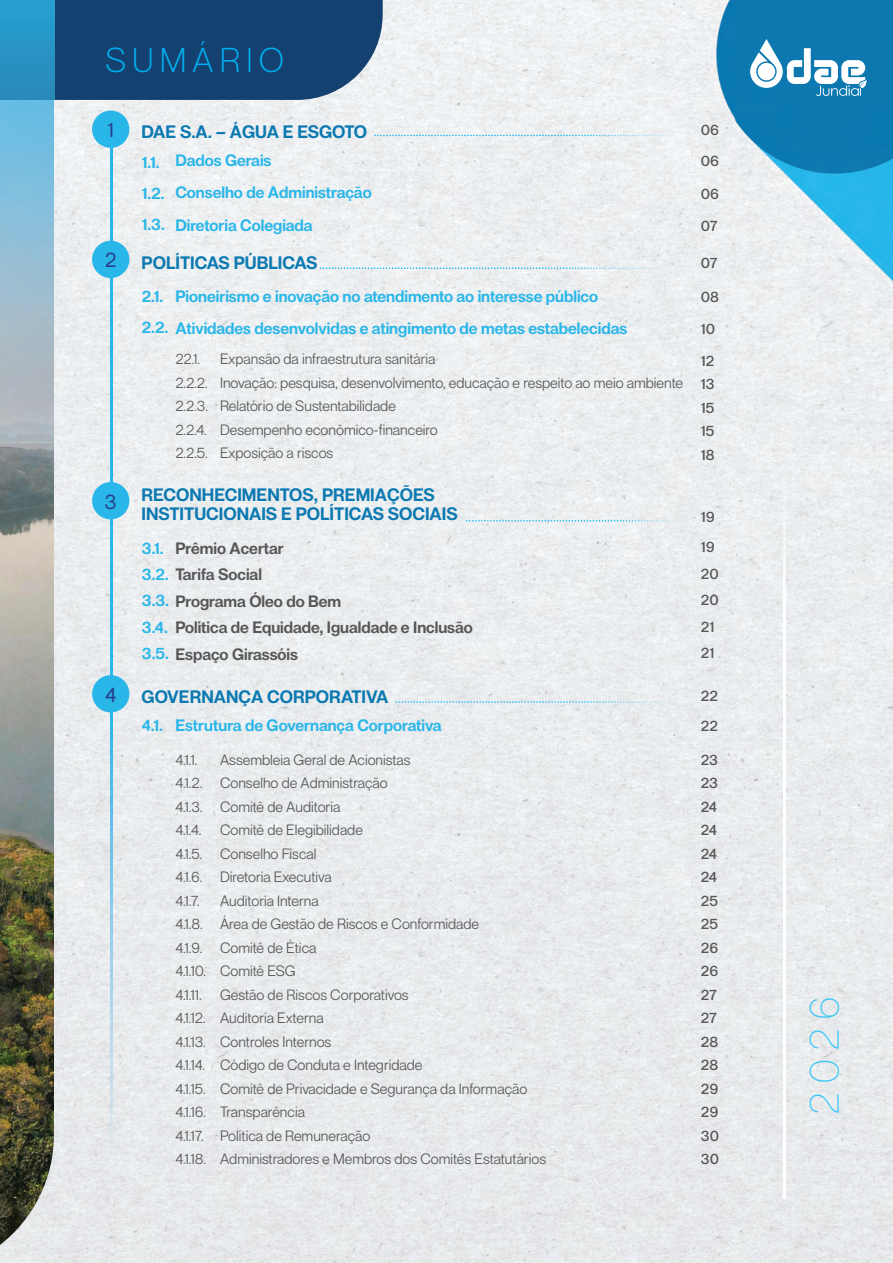
<style>
.page{position:relative;width:893px;height:1263px;background:#fff}
.page>*{position:absolute;margin:0;border:0;box-sizing:border-box;transform-origin:0 0}
.t1{font:200 42.3px "Standerd";color:#3bc7f4}
.t2{font:300 34.5px "Standerd";letter-spacing:.18em;color:#00aeef}
.t3{font:500 21px "Standerd";color:#253f8e}
.t4{font:700 18px/19.5px "Standerd";color:#0b79b1}
.t5{font:700 16.5px/32.2px "Standerd";color:#29b6e9}
.t6{font:700 16.5px/26.5px "Standerd";color:#575757}
.t7{font:15px/23.5px "Standerd";color:#575757}
.t8{font:600 15px/23.5px "Standerd";color:#575757}
.s1{color:#29b6e9}
</style>
<div class="page">
<img style="left:368px;top:0;width:525px;height:1263px">
<img style="left:54px;top:100px;width:314px;height:794px">
<img style="left:52px;top:894px;width:316px;height:369px">
<img style="left:0;top:1245px;width:52px;height:18px">
<img style="left:0;top:100px;width:54px;height:1145px">
<img style="left:111px;top:148px;width:1px;height:1064px">
<img style="left:374px;top:135px;width:323px;height:1px">
<img style="left:320px;top:267px;width:377px;height:2px">
<img style="left:466px;top:520px;width:231px;height:2px">
<img style="left:395px;top:701px;width:302px;height:2px">
<div style="left:54px;top:0;width:329px;height:100px;background:#144170"></div>
<div style="left:0;top:0;width:54px;height:100px;background:linear-gradient(to right,#2794c4,#2794c4)"></div>
<div style="left:92px;top:111px;width:37px;height:37px;background:#29b6e9;border-radius:50%"></div>
<div style="left:92px;top:241px;width:37px;height:37px;background:#29b6e9;border-radius:50%"></div>
<div style="left:92px;top:482px;width:37px;height:37px;background:#29b6e9;border-radius:50%"></div>
<div style="left:92px;top:675px;width:37px;height:37px;background:#29b6e9;border-radius:50%"></div>
<img style="left:784px;top:350px;width:1px;height:848px">
<svg style="left:750px;top:39px;width:117px;height:57px"></svg>
<div style="left:758px;top:63px;width:17px;height:17px;background:#fff;border-radius:50%"></div>
<h2 class="t2" style="left:106px;top:39px;width:180px">SUMÁRIO</h2>
<h3 class="t3" style="left:108px;top:117px;width:8px">1</h3>
<p class="t4" style="left:142px;top:122px;width:227px">DAE S.A. – ÁGUA E ESGOTO</p>
<p class="t8" style="left:701px;top:118px;width:20px">06</p>
<p class="t5" style="left:142px;top:146px;width:24px;line-height:31px">1.1.<br>1.2.<br>1.3.</p>
<p class="t5" style="left:175px;top:144px;width:198px">Dados Gerais<br>Conselho de Administração<br>Diretoria Colegiada</p>
<p class="t8" style="left:701px;top:145px;width:20px;line-height:32.2px;text-align:justify">06<br>06<br>07</p>
<h3 class="t3" style="left:105px;top:247px;width:13px">2</h3>
<p class="t4" style="left:142px;top:252px;width:178px">POLÍTICAS PÚBLICAS</p>
<p class="t8" style="left:701px;top:251px;width:18px">07</p>
<p class="t5" style="left:142px;top:279px;width:23px">2.1.</p>
<p class="t5" style="left:175px;top:279px;width:424px">Pioneirismo e inovação no atendimento ao interesse público</p>
<p class="t5" style="left:142px;top:312px;width:487px">2.2. Atividades desenvolvidas e atingimento de metas estabelecidas</p>
<p class="t7" style="left:175px;top:347px;width:34px">22.1.<br>2.2.2.<br>2.2.3.<br>2.2.4.<br>2.2.5.</p>
<p class="t7" style="left:220px;top:347px;width:465px">Expansão da infraestrutura sanitária<br>Inovação: pesquisa, desenvolvimento, educação e respeito ao meio ambiente Relatório de Sustentabilidade<br>Desempenho econômico-financeiro<br>Exposição a riscos</p>
<p class="t8" style="left:701px;top:281px;width:20px;line-height:31.8px">08<br>10<br>12</p>
<p class="t8" style="left:701px;top:372px;width:15px;text-align:justify">13<br>15<br>15<br>18</p>
<h3 class="t3" style="left:105px;top:488px;width:14px">3</h3>
<p class="t4" style="left:142px;top:484px;width:318px">RECONHECIMENTOS, PREMIAÇÕES<br>INSTITUCIONAIS E POLÍTICAS SOCIAIS</p>
<p class="t8" style="left:701px;top:504px;width:15px">19</p>
<p class="t5" style="left:142px;top:531px;width:23px">3.1.</p>
<p class="t6" style="left:175px;top:534px;width:110px">Prêmio Acertar</p>
<p class="t6" style="left:142px;top:561px;width:201px"><span class="s1">3.2.</span> Tarifa Social<br><span class="s1">3.3.</span> Programa Óleo do Bem<br><span class="s1">3.4.<br>3.5.</span> Espaço Girassóis</p>
<p class="t6" style="left:175px;top:614px;width:299px">Política de Equidade, Igualdade e Inclusão</p>
<p class="t8" style="left:701px;top:533px;width:19px;line-height:26.5px">19<br>20<br>20<br>21<br>21</p>
<h3 class="t3" style="left:105px;top:681px;width:13px">4</h3>
<p class="t4" style="left:142px;top:686px;width:248px">GOVERNANÇA CORPORATIVA</p>
<p class="t5" style="left:142px;top:709px;width:23px">4.1.</p>
<p class="t5" style="left:175px;top:709px;width:268px">Estrutura de Governança Corporativa</p>
<p class="t8" style="left:701px;top:679px;width:18px;line-height:30.8px">22<br>22</p>
<p class="t7" style="left:175px;top:747px;width:32px">4.1.1.<br>4.1.2.<br>4.1.3.<br>4.1.4.<br>4.1.5.<br>4.1.6.<br>4.1.7.<br>4.1.8.<br>4.1.9.<br>4.1.10.<br>4.1.11.<br>4.1.12.<br>4.1.13.<br>4.1.14.<br>4.1.15.<br>4.1.16.<br>4.1.17.<br>4.1.18.</p>
<p class="t7" style="left:220px;top:747px;width:328px">Assembleia Geral de Acionistas<br>Conselho de Administração<br>Comitê de Auditoria<br>Comitê de Elegibilidade<br>Conselho Fiscal<br>Diretoria Executiva<br>Auditoria Interna<br>Área de Gestão de Riscos e Conformidade<br>Comitê de Ética<br>Comitê ESG<br>Gestão de Riscos Corporativos<br>Auditoria Externa<br>Controles Internos<br>Código de Conduta e Integridade<br>Comitê de Privacidade e Segurança da Informação<br>Transparência<br>Política de Remuneração<br>Administradores e Membros dos Comitês Estatutários</p>
<p class="t8" style="left:701px;top:747px;width:20px">23<br>23<br>24<br>24<br>24<br>24<br>25<br>25<br>26<br>26<br>27<br>27<br>28<br>28<br>29<br>29<br>30<br>30</p>
<h1 class="t1" style="left:798px;top:1115px;width:122px;rotate:-90deg">2026</h1>
</div>
